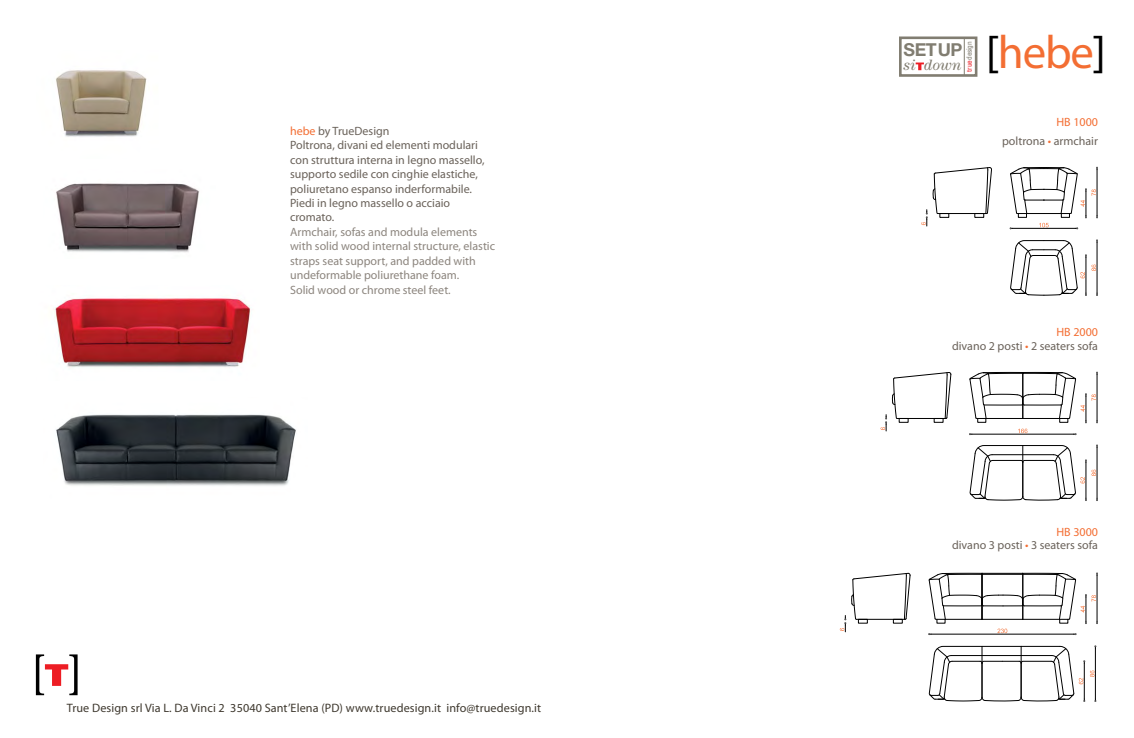
<style>
.page{position:relative;width:1134px;height:738px;background:#fff}
.page>*{position:absolute;margin:0;border:0;box-sizing:border-box;transform-origin:0 0}
.t1{font:46.8px "Myriad Pro";color:#f36e33}
.t2{font:700 17.8px "Helvetica Neue LT Std";letter-spacing:-.02em;color:#817d71}
.t3{font:italic 15.3px "Century";color:#817d71}
.t4{font:12.2px "Myriad Pro";letter-spacing:.01em;color:#3f392f}
.t5{font:12px/14.4px "Myriad Pro";color:#6a625a}
.t6{font:12px/14.4px "Myriad Pro";color:#8c857e}
.t7{font:12px "Myriad Pro";color:#f36e33}
.t8{font:condensed 7.4px "Univers";letter-spacing:-.05em;color:#817d71}
.s1{color:#f36e33}
.s2{color:#ed1d24}
.s3{color:#000}
</style>
<div class="page">
<img style="left:55px;top:70px;width:92px;height:67px">
<div style="left:899px;top:36px;width:78px;height:41px;border:3px solid #817d71"></div>
<svg style="left:916px;top:62px;width:8px;height:8px"></svg>
<hr style="left:964px;top:38px;width:1px;height:37px;background:#817d71">
<img style="left:56px;top:414px;width:240px;height:72px">
<img style="left:53px;top:298px;width:197px;height:70px">
<svg style="left:970px;top:444px;width:128px;height:56px"></svg>
<hr style="left:992px;top:454px;width:61px;height:1px;background:#000">
<svg style="left:881px;top:372px;width:70px;height:58px"></svg>
<svg style="left:969px;top:371px;width:129px;height:64px"></svg>
<svg style="left:921px;top:167px;width:71px;height:59px"></svg>
<svg style="left:1010px;top:167px;width:88px;height:62px"></svg>
<svg style="left:1010px;top:239px;width:88px;height:57px"></svg>
<svg style="left:840px;top:572px;width:70px;height:59px"></svg>
<svg style="left:928px;top:572px;width:170px;height:62px"></svg>
<svg style="left:929px;top:645px;width:167px;height:56px"></svg>
<img style="left:56px;top:183px;width:143px;height:70px">
<svg style="left:36px;top:654px;width:42px;height:40px"></svg>
<p class="t5" style="left:290px;top:123px;width:196px"><span class="s1">hebe</span> by TrueDesign<br>Poltrona, divani ed elementi modulari con struttura interna in legno massello, supporto sedile con cinghie elastiche, poliuretano espanso inderformabile.<br>Piedi in legno massello o acciaio cromato.</p>
<p class="t6" style="left:290px;top:224px;width:207px">Armchair, sofas and modula elements with solid wood internal structure, elastic straps seat support, and padded with undeformable poliurethane foam.<br>Solid wood or chrome steel feet.</p>
<p class="t4" style="left:67px;top:699px;width:476px">True Design srl Via L. Da Vinci 2 35040 Sant’Elena (PD) www.truedesign.it info@truedesign.it</p>
<p class="t8" style="left:964px;top:72px;width:32px;rotate:-90deg"><span class="s2">true</span> design</p>
<h2 class="t2" style="left:903px;top:39px;width:60px">SETUP</h2>
<p class="t3" style="left:903px;top:56px;width:60px">si down</p>
<h1 class="t1" style="left:986px;top:24px;width:122px"><span class="s3">[</span>hebe<span class="s3">]</span></h1>
<p class="t7" style="left:1056px;top:114px;width:43px">HB 1000</p>
<p class="t5" style="left:1002px;top:134px;width:97px">poltrona <span class="s1">•</span> armchair</p>
<p class="t7" style="left:1056px;top:324px;width:43px">HB 2000</p>
<p class="t5" style="left:952px;top:338px;width:147px">divano 2 posti <span class="s1">•</span> 2 seaters sofa</p>
<p class="t7" style="left:1056px;top:523px;width:43px">HB 3000</p>
<p class="t5" style="left:952px;top:537px;width:147px">divano 3 posti <span class="s1">•</span> 3 seaters sofa</p>
</div>
